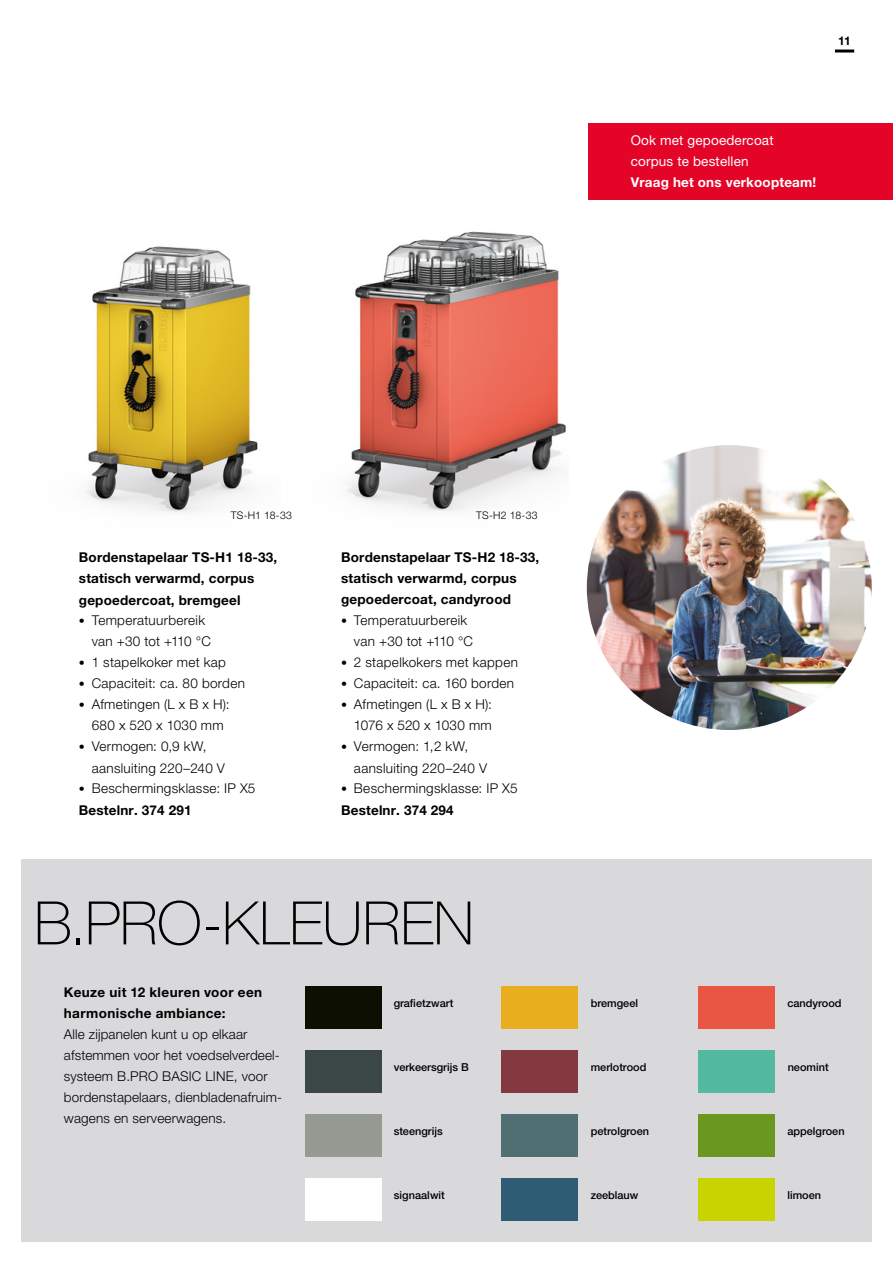
<style>
.page{position:relative;width:893px;height:1263px;background:#fff}
.page>*{position:absolute;margin:0;border:0;box-sizing:border-box;transform-origin:0 0}
.t1{font:100 60px "Helvetica Neue LTW1 G";letter-spacing:-.005em;color:#000}
.t2{font:300 13.5px/21px "Helvetica Neue LTW1 G";letter-spacing:.015em;color:#000}
.t3{font:700 13.5px/21px "Helvetica Neue LTW1 G";letter-spacing:.01em;color:#000}
.t4{font:700 13.5px/21px "Helvetica Neue LTW1 G";letter-spacing:.03em;color:#000}
.t5{font:13.5px/21px "Helvetica Neue LTW1 G";letter-spacing:.01em;color:#fff}
.t6{font:700 13.5px "Helvetica Neue LTW1 G";letter-spacing:.01em;color:#fff}
.t7{font:700 12px "Helvetica Neue LTW1 G";color:#000}
.t8{font:500 10.95px "Helvetica Neue LTW1 G";color:#000}
.t9{font:300 10.5px "Helvetica Neue LTW1 G";letter-spacing:.02em;color:#000}
.s1{font-size:12px}
.s2{font-weight:700}
</style>
<div class="page">
<div style="left:21px;top:859px;width:851px;height:383px;background:#d9d8db"></div>
<img style="left:85px;top:246px;width:173px;height:266px">
<div style="left:305px;top:1178px;width:76px;height:42px;background:#fff"></div>
<div style="left:305px;top:1114px;width:76px;height:42px;background:#959a93"></div>
<div style="left:305px;top:986px;width:76px;height:43px;background:#0e0f03"></div>
<div style="left:501px;top:986px;width:77px;height:43px;background:#e8ae1e"></div>
<div style="left:501px;top:1050px;width:77px;height:43px;background:#843941"></div>
<div style="left:698px;top:986px;width:77px;height:43px;background:#ea5644"></div>
<div style="left:698px;top:1050px;width:77px;height:43px;background:#53b9a1"></div>
<div style="left:501px;top:1114px;width:77px;height:42px;background:#506f72"></div>
<div style="left:501px;top:1178px;width:77px;height:42px;background:#2d5c74"></div>
<div style="left:698px;top:1178px;width:77px;height:42px;background:#c8d300"></div>
<div style="left:698px;top:1114px;width:77px;height:42px;background:#6a971f"></div>
<div style="left:305px;top:1050px;width:76px;height:43px;background:#3b4646"></div>
<img style="left:346px;top:231px;width:220px;height:281px">
<img style="left:587px;top:445px;width:285px;height:285px;border-radius:142px">
<div style="left:588px;top:123px;width:305px;height:77px;background:#e40428"></div>
<hr style="left:835px;top:50px;width:19px;height:3px;background:#000">
<p class="t7" style="left:838px;top:33px;width:14px">11</p>
<p class="t5" style="left:631px;top:130px;width:144px">Ook met gepoedercoat corpus te bestellen</p>
<p class="t6" style="left:631px;top:174px;width:187px">Vraag het ons verkoopteam!</p>
<p class="t9" style="left:231px;top:509px;width:63px">TS-H1 18-33</p>
<p class="t9" style="left:476px;top:509px;width:63px">TS-H2 18-33</p>
<p class="t3" style="left:79px;top:547px;width:200px">Bordenstapelaar TS-H1 18-33, statisch verwarmd, corpus gepoedercoat, bremgeel</p>
<p class="t2" style="left:92px;top:610px;width:121px;text-indent:-13px"><span class="s1">•</span> Temperatuurbereik van +30 tot +110 °C</p>
<p class="t2" style="left:79px;top:652px;width:148px"><span class="s1">•</span> 1 stapelkoker met kap</p>
<p class="t2" style="left:79px;top:673px;width:168px"><span class="s1">•</span> Capaciteit: ca. 80 borden</p>
<p class="t2" style="left:79px;top:694px;width:152px;text-align:center"><span class="s1">•</span> Afmetingen (L x B x H):<br>680 x 520 x 1030 mm</p>
<p class="t2" style="left:92px;top:736px;width:135px;text-indent:-13px"><span class="s1">•</span> Vermogen: 0,9 kW, aansluiting 220–240 V</p>
<p class="t2" style="left:79px;top:778px;width:178px"><span class="s1">•</span> Beschermingsklasse: IP X5<br><span class="s2">Bestelnr. 374 291</span></p>
<p class="t3" style="left:341px;top:547px;width:200px">Bordenstapelaar TS-H2 18-33, statisch verwarmd, corpus gepoedercoat, candyrood</p>
<p class="t2" style="left:354px;top:610px;width:121px;text-indent:-13px"><span class="s1">•</span> Temperatuurbereik van +30 tot +110 °C</p>
<p class="t2" style="left:341px;top:652px;width:178px"><span class="s1">•</span> 2 stapelkokers met kappen</p>
<p class="t2" style="left:341px;top:673px;width:174px"><span class="s1">•</span> Capaciteit: ca. 160 borden</p>
<p class="t2" style="left:341px;top:694px;width:152px;text-align:right"><span class="s1">•</span> Afmetingen (L x B x H):<br>1076 x 520 x 1030 mm</p>
<p class="t2" style="left:354px;top:736px;width:135px;text-indent:-13px"><span class="s1">•</span> Vermogen: 1,2 kW, aansluiting 220–240 V</p>
<p class="t2" style="left:341px;top:778px;width:178px"><span class="s1">•</span> Beschermingsklasse: IP X5<br><span class="s2">Bestelnr. 374 294</span></p>
<h1 class="t1" style="left:34px;top:887px;width:441px">B.PRO-KLEUREN</h1>
<p class="t4" style="left:64px;top:982px;width:200px">Keuze uit 12 kleuren voor een harmonische ambiance:</p>
<p class="t2" style="left:64px;top:1024px;width:220px">Alle zijpanelen kunt u op elkaar afstemmen voor het voedselverdeel&shy;systeem B.PRO BASIC LINE, voor bordenstapelaars, dienbladenafruim&shy;wagens en serveerwagens.</p>
<p class="t8" style="left:394px;top:997px;width:61px">grafietzwart</p>
<p class="t8" style="left:394px;top:1060px;width:77px">verkeersgrijs B</p>
<p class="t8" style="left:394px;top:1124px;width:51px">steengrijs</p>
<p class="t8" style="left:394px;top:1188px;width:53px">signaalwit</p>
<p class="t8" style="left:591px;top:997px;width:49px">bremgeel</p>
<p class="t8" style="left:787px;top:997px;width:56px">candyrood</p>
<p class="t8" style="left:591px;top:1060px;width:57px">merlotrood</p>
<p class="t8" style="left:788px;top:1060px;width:42px">neomint</p>
<p class="t8" style="left:591px;top:1124px;width:60px">petrolgroen</p>
<p class="t8" style="left:787px;top:1124px;width:59px">appelgroen</p>
<p class="t8" style="left:591px;top:1188px;width:49px">zeeblauw</p>
<p class="t8" style="left:787px;top:1188px;width:35px">limoen</p>
</div>
